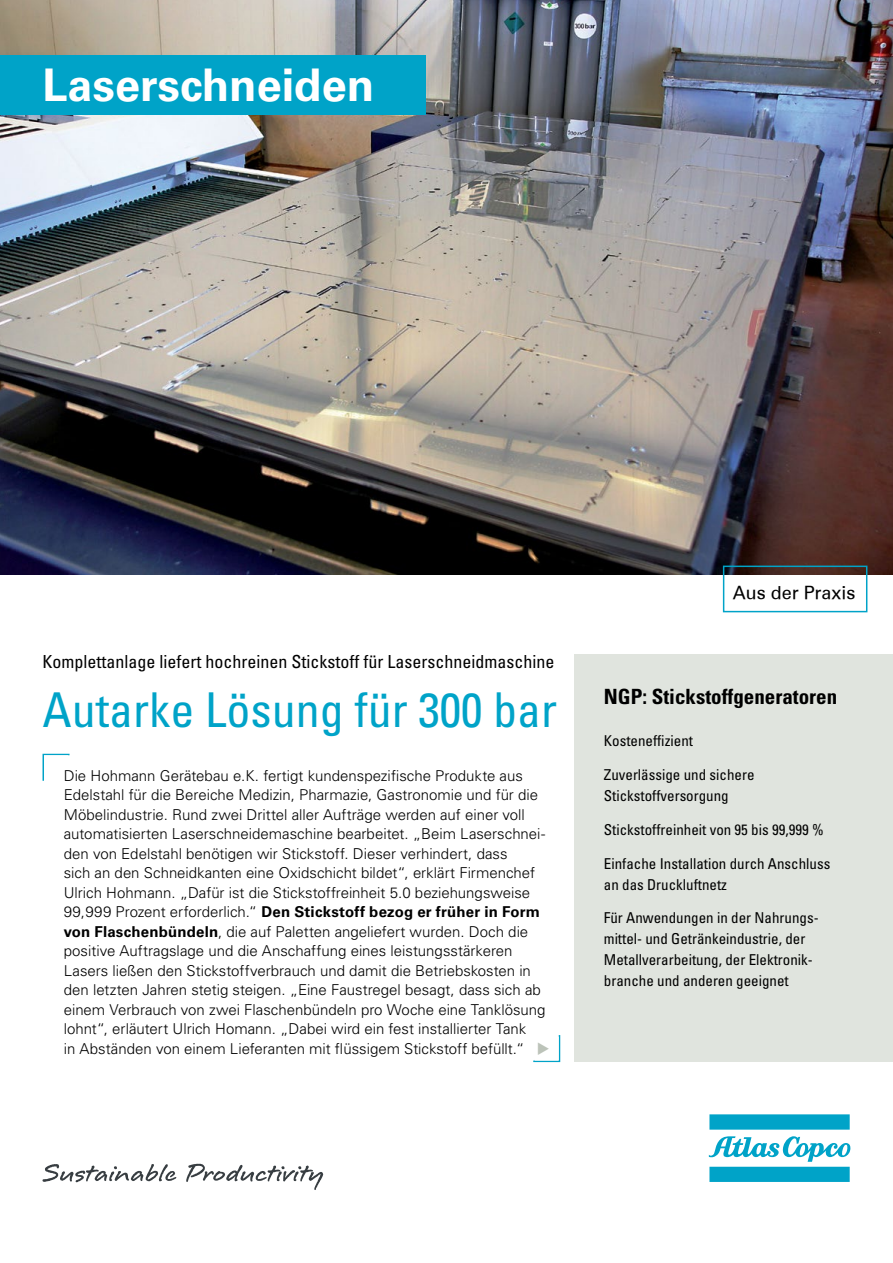
<style>
.page{position:relative;width:893px;height:1263px;background:#fff}
.page>*{position:absolute;margin:0;border:0;box-sizing:border-box;transform-origin:0 0}
.t1{font:condensed 48px "Univers LT Std";color:#00a3c8}
.t2{font:700 45px "Univers LT Std";color:#fff}
.t3{font:700 condensed 21px "Univers LT Std";color:#000}
.t4{font:condensed 18px "Univers LT Std";color:#000}
.t5{font:18px "Univers";color:#000}
.t6{font:300 15px/19.5px "Univers LT Std";color:#000}
.t7{font:condensed 15px/21px "Univers LT Std";color:#000}
.s1{font-weight:700}
.s2{color:#bcc3b9}
</style>
<div class="page">
<div style="left:533px;top:1035px;width:27px;height:27px;border:2px solid #00a3c8"></div>
<div style="left:532px;top:1033px;width:27px;height:27px;background:#fff"></div>
<img style="left:0;top:0;width:893px;height:574px">
<div style="left:0;top:55px;width:425px;height:60px;background:#00a3c8"></div>
<div style="left:43px;top:754px;width:27px;height:27px;border:2px solid #00a3c8"></div>
<div style="left:44px;top:755px;width:27px;height:27px;background:#fff"></div>
<svg style="left:709px;top:1114px;width:141px;height:16px;background:#0ca7ca"></svg>
<svg style="left:709px;top:1136px;width:141px;height:46px"></svg>
<svg style="left:43px;top:1164px;width:133px;height:18px"></svg>
<svg style="left:186px;top:1164px;width:137px;height:26px"></svg>
<div style="left:574px;top:655px;width:319px;height:407px;background:#e0e4de"></div>
<div style="left:723px;top:566px;width:144px;height:46px;border:2px solid #00a3c8"></div>
<p class="t2" style="left:43px;top:58px;width:333px">Laserschneiden</p>
<p class="t4" style="left:43px;top:650px;width:513px">Komplettanlage liefert hochreinen Stickstoff für Laserschneidmaschine</p>
<p class="t1" style="left:43px;top:680px;width:516px">Autarke Lösung für 300 bar</p>
<p class="t6" style="left:64px;top:766px;width:488px">Die Hohmann Gerätebau e.K. fertigt kundenspezifische Produkte aus Edelstahl für die Bereiche Medizin, Pharmazie, Gastronomie und für die Möbelindustrie. Rund zwei Drittel aller Aufträge werden auf einer voll automatisierten Laserschneidemaschine bearbeitet. „Beim Laserschnei&shy;den von Edelstahl benötigen wir Stickstoff. Dieser verhindert, dass<br>sich an den Schneidkanten eine Oxidschicht bildet“, erklärt Firmenchef Ulrich Hohmann. „Dafür ist die Stickstoffreinheit 5.0 beziehungsweise 99,999 Prozent erforderlich.“ <span class="s1">Den Stickstoff bezog er früher in Form von Flaschenbündeln</span>, die auf Paletten angeliefert wurden. Doch die positive Auftragslage und die Anschaffung eines leistungsstärkeren Lasers ließen den Stickstoffverbrauch und damit die Betriebskosten in den letzten Jahren stetig steigen. „Eine Faustregel besagt, dass sich ab einem Verbrauch von zwei Flaschenbündeln pro Woche eine Tanklösung lohnt“, erläutert Ulrich Homann. „Dabei wird ein fest installierter Tank<br>in Abständen von einem Lieferanten mit flüssigem Stickstoff befüllt.“ <span class="s2">◆</span></p>
<p class="t5" style="left:733px;top:582px;width:124px">Aus der Praxis</p>
<p class="t3" style="left:604px;top:684px;width:235px">NGP: Stickstoffgeneratoren</p>
<p class="t7" style="left:604px;top:730px;width:91px">Kosteneffizient</p>
<p class="t7" style="left:604px;top:764px;width:152px">Zuverlässige und sichere<br>Stickstoffversorgung</p>
<p class="t7" style="left:604px;top:819px;width:221px">Stickstoffreinheit von 95 bis 99,999 %</p>
<p class="t7" style="left:604px;top:853px;width:228px">Einfache Installation durch Anschluss an das Druckluftnetz</p>
<p class="t7" style="left:604px;top:907px;width:216px">Für Anwendungen in der Nahrungs&shy;mittel- und Getränkeindustrie, der Metallverarbeitung, der Elektronik&shy;branche und anderen geeignet</p>
</div>
